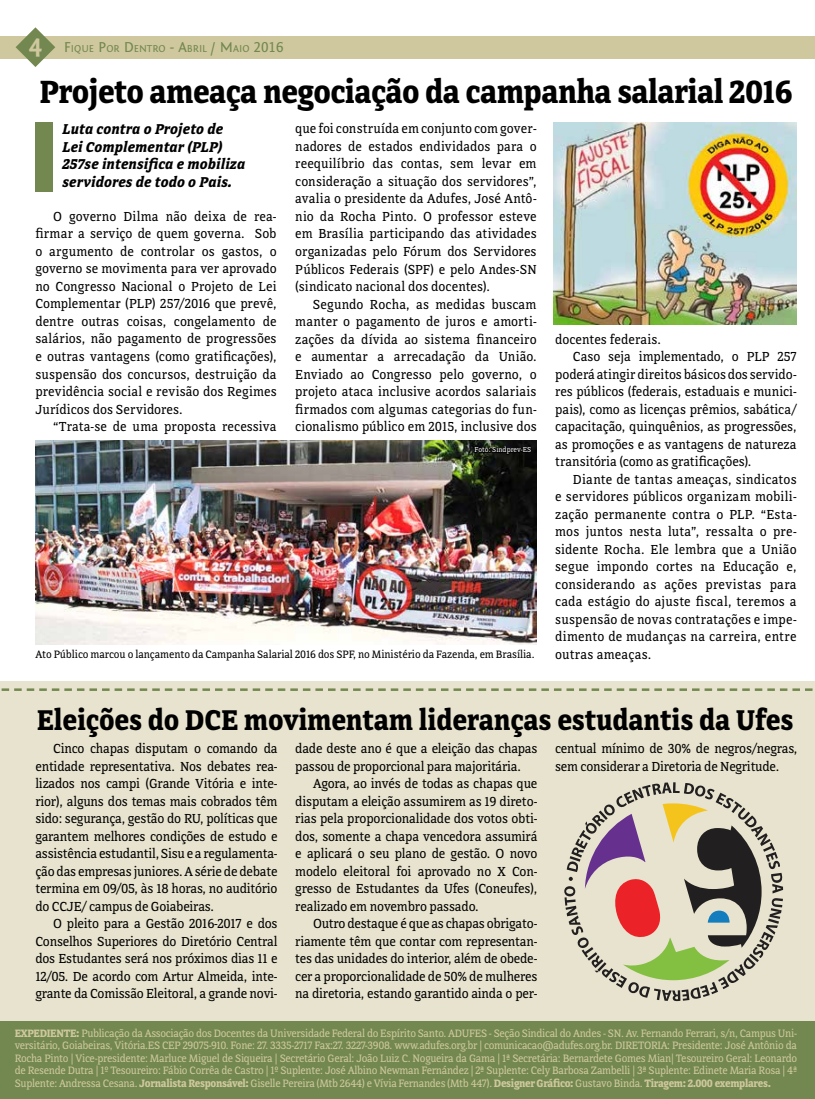
<style>
.page{position:relative;width:815px;height:1099px;background:#fff}
.page>*{position:absolute;margin:0;border:0;box-sizing:border-box;transform-origin:0 0}
.t1{font:700 33.75px "Directa Serif";letter-spacing:-.02em;color:#000}
.t2{font:700 30px "Directa Serif";letter-spacing:-.01em;color:#000}
.t3{font:italic 700 15px/17.5px "Directa Serif";letter-spacing:.01em;color:#000}
.t4{font:13.75px/17.5px "Directa Serif";letter-spacing:-.005em;color:#000;text-align:justify}
.t5{font:13.75px "Directa Serif";letter-spacing:.015em;color:#000}
.t6{font:13.75px "Directa Serif";letter-spacing:.02em;color:#000}
.t7{font:11.25px/12.5px "Directa Serif";letter-spacing:-.03em;color:#cfc89e;text-align:justify}
.t8{font:11.25px "Directa Serif";letter-spacing:-.01em;color:#000}
.t9{font:10.5px "Fontin Sans Small Caps";color:#728850}
.t10{font:7.5px "Directa Serif";color:#fff}
.s1{font-family:"Fontin Sans";font-weight:700;font-size:26.25px;color:#cfc89e}
.s2{font-size:15px}
.s3{font-weight:700}
</style>
<div class="page">
<div style="left:0;top:36px;width:815px;height:22px;background:#cfc89e"></div>
<svg style="left:16px;top:27px;width:39px;height:40px"></svg>
<img style="left:36px;top:440px;width:500px;height:204px">
<div style="left:0;top:1020px;width:815px;height:78px;background:#728850"></div>
<div style="left:36px;top:122px;width:17px;height:69px;background:#728850"></div>
<div style="left:0;top:682px;width:814px;height:338px;background:#e7e3ce"></div>
<svg style="left:2px;top:688px;width:813px;height:3px"></svg>
<img style="left:554px;top:123px;width:243px;height:202px">
<svg style="left:474px;top:445px;width:58px;height:10px"></svg>
<svg style="left:564px;top:782px;width:219px;height:219px"></svg>
<p class="t9" style="left:29px;top:43px;width:256px"><span class="s1">4</span> <span class="s2">F</span>IQUE <span class="s2">P</span>OR <span class="s2">D</span>ENTRO <span class="s2">- A</span>BRIL <span class="s2">/ M</span>AIO <span class="s2">2016</span></p>
<h1 class="t1" style="left:40px;top:70px;width:755px">Projeto ameaça negociação da campanha salarial 2016</h1>
<p class="t3" style="left:62px;top:121px;width:184px">Luta contra o Projeto de<br>Lei Complementar (PLP)<br>257se intensifica e mobiliza servidores de todo o Pais.</p>
<p class="t4" style="left:295px;top:120px;width:243px">que foi construída em conjunto com gover&shy;nadores de estados endividados para o reequilíbrio das contas, sem levar em consideração a situação dos servidores”, avalia o presidente da Adufes, José Antô&shy;nio da Rocha Pinto. O professor esteve em Brasília participando das atividades organizadas pelo Fórum dos Servidores Públicos Federais (SPF) e pelo Andes-SN (sindicato nacional dos docentes).</p>
<p class="t4" style="left:295px;top:295px;width:243px;text-indent:18px">Segundo Rocha, as medidas buscam manter o pagamento de juros e amorti&shy;zações da dívida ao sistema financeiro e aumentar a arrecadação da União.<br>Enviado ao Congresso pelo governo, o projeto ataca inclusive acordos salariais firmados com algumas categorias do fun&shy;cionalismo público em 2015, inclusive dos</p>
<p class="t4" style="left:35px;top:207px;width:243px;text-indent:18px">O governo Dilma não deixa de rea&shy;firmar a serviço de quem governa. Sob o argumento de controlar os gastos, o governo se movimenta para ver aprovado no Congresso Nacional o Projeto de Lei Complementar (PLP) 257/2016 que prevê, dentre outras coisas, congelamento de salários, não pagamento de progressões e outras vantagens (como gratificações), suspensão dos concursos, destruição da previdência social e revisão dos Regimes Jurídicos dos Servidores.</p>
<p class="t4" style="left:53px;top:418px;width:225px">“Trata-se de uma proposta recessiva</p>
<p class="t4" style="left:555px;top:330px;width:107px">docentes federais.</p>
<p class="t4" style="left:573px;top:348px;width:225px">Caso seja implementado, o PLP 257</p>
<p class="t4" style="left:555px;top:365px;width:243px">poderá atingir direitos básicos dos servido-</p>
<p class="t4" style="left:555px;top:383px;width:243px">res públicos (federais, estaduais e munici-</p>
<p class="t4" style="left:555px;top:400px;width:243px">pais), como as licenças prêmios, sabática/</p>
<p class="t4" style="left:555px;top:418px;width:243px">capacitação, quinquênios, as progressões,</p>
<p class="t4" style="left:555px;top:435px;width:243px">as promoções e as vantagens de natureza</p>
<p class="t4" style="left:555px;top:453px;width:198px">transitória (como as gratificações).</p>
<p class="t5" style="left:573px;top:471px;width:225px">Diante de tantas ameaças, sindicatos</p>
<p class="t5" style="left:555px;top:488px;width:243px">e servidores públicos organizam mobili-</p>
<p class="t5" style="left:555px;top:506px;width:243px">zação permanente contra o PLP. “Esta-</p>
<p class="t4" style="left:555px;top:523px;width:243px">mos juntos nesta luta”, ressalta o pre-</p>
<p class="t4" style="left:555px;top:540px;width:243px">sidente Rocha. Ele lembra que a União</p>
<p class="t4" style="left:555px;top:558px;width:243px">segue impondo cortes na Educação e,</p>
<p class="t5" style="left:555px;top:576px;width:243px">considerando as ações previstas para</p>
<p class="t5" style="left:555px;top:593px;width:243px">cada estágio do ajuste fiscal, teremos a</p>
<p class="t5" style="left:555px;top:611px;width:243px">suspensão de novas contratações e impe-</p>
<p class="t6" style="left:555px;top:628px;width:243px">dimento de mudanças na carreira, entre</p>
<p class="t5" style="left:555px;top:646px;width:98px">outras ameaças.</p>
<p class="t10" style="left:475px;top:445px;width:58px">Foto: Sindprev-ES</p>
<p class="t8" style="left:35px;top:647px;width:501px">Ato Público marcou o lançamento da Campanha Salarial 2016 dos SPF, no Ministério da Fazenda, em Brasília.</p>
<h2 class="t2" style="left:37px;top:701px;width:758px">Eleições do DCE movimentam lideranças estudantis da Ufes</h2>
<p class="t4" style="left:35px;top:740px;width:244px;text-indent:18px">Cinco chapas disputam o comando da entidade representativa. Nos debates rea&shy;lizados nos campi (Grande Vitória e inte&shy;rior), alguns dos temas mais cobrados têm sido: segurança, gestão do RU, políticas que garantem melhores condições de estudo e assistência estudantil, Sisu e a regulamenta&shy;ção das empresas juniores. A série de debate termina em 09/05, às 18 horas, no auditório do CCJE/ campus de Goiabeiras.</p>
<p class="t4" style="left:35px;top:915px;width:244px;text-indent:18px">O pleito para a Gestão 2016-2017 e dos Conselhos Superiores do Diretório Central dos Estudantes será nos próximos dias 11 e 12/05. De acordo com Artur Almeida, inte&shy;grante da Comissão Eleitoral, a grande novi-</p>
<p class="t4" style="left:295px;top:740px;width:244px">dade deste ano é que a eleição das chapas passou de proporcional para majoritária.</p>
<p class="t4" style="left:295px;top:775px;width:244px;text-indent:18px">Agora, ao invés de todas as chapas que disputam a eleição assumirem as 19 direto&shy;rias pela proporcionalidade dos votos obti&shy;dos, somente a chapa vencedora assumirá e aplicará o seu plano de gestão. O novo modelo eleitoral foi aprovado no X Con&shy;gresso de Estudantes da Ufes (Coneufes), realizado em novembro passado.</p>
<p class="t4" style="left:295px;top:915px;width:244px;text-indent:18px">Outro destaque é que as chapas obrigato&shy;riamente têm que contar com representan&shy;tes das unidades do interior, além de obede&shy;cer a proporcionalidade de 50% de mulheres na diretoria, estando garantido ainda o per-</p>
<p class="t4" style="left:555px;top:740px;width:244px">centual mínimo de 30% de negros/negras, sem considerar a Diretoria de Negritude.</p>
<p class="t7" style="left:15px;top:1026px;width:784px"><span class="s3">EXPEDIENTE:</span> Publicação da Associação dos Docentes da Universidade Federal do Espírito Santo. ADUFES - Seção Sindical do Andes - SN. Av. Fernando Ferrari, s/n, Campus Uni&shy;versitário, Goiabeiras, Vitória.ES CEP 29075-910. Fone: 27. 3335-2717 Fax:27. 3227-3908. www.adufes.org.br | comunicacao@adufes.org.br. DIRETORIA: Presidente: José Antônio da Rocha Pinto | Vice-presidente: Marluce Miguel de Siqueira | Secretário Geral: João Luiz C. Nogueira da Gama | 1ª Secretária: Bernardete Gomes Mian| Tesoureiro Geral: Leonardo de Resende Dutra | 1º Tesoureiro: Fábio Corrêa de Castro | 1º Suplente: José Albino Newman Fernández | 2ª Suplente: Cely Barbosa Zambelli | 3ª Suplente: Edinete Maria Rosa | 4ª Suplente: Andressa Cesana. <span class="s3">Jornalista Responsável:</span> Giselle Pereira (Mtb 2644) e Vívia Fernandes (Mtb 447). <span class="s3">Designer Gráfico:</span> Gustavo Binda. <span class="s3">Tiragem: 2.000 exemplares.</span></p>
</div>
